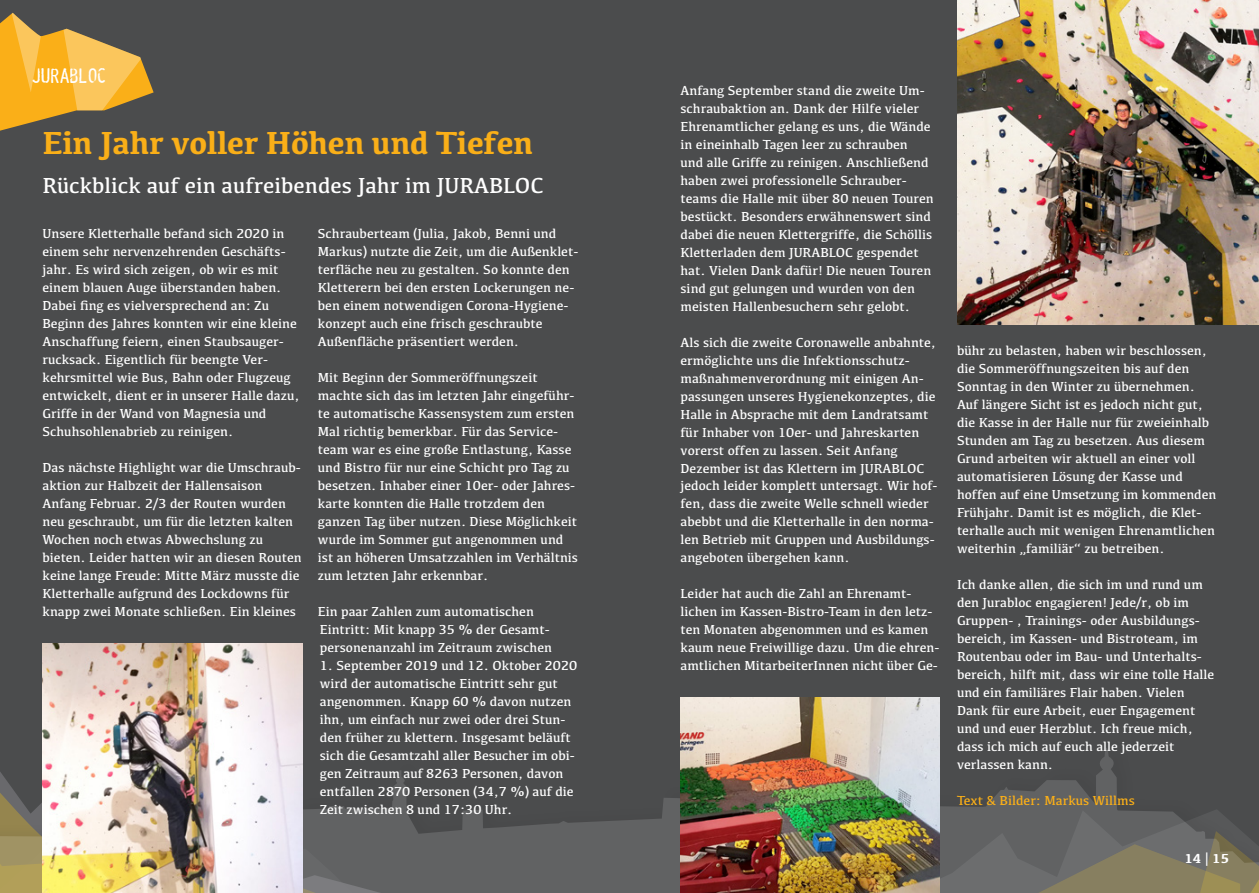
<style>
.page{position:relative;width:1259px;height:893px;background:#4b4c4d}
.page>*{position:absolute;margin:0;border:0;box-sizing:border-box;transform-origin:0 0}
.t1{font:700 33px "Kefa";letter-spacing:-.01em;color:#faaf18}
.t2{font:22.5px "Kefa";color:#fff}
.t3{font:21px "Bevel Broken";letter-spacing:-.01em;color:#fff}
.t4{font:13.5px/18px "Kefa";color:#fff}
.t5{font:13.5px "Kefa";color:#faaf18}
.t6{font:700 13.5px "Kefa";color:#fff}
</style>
<div class="page">
<svg style="left:0;top:713px;width:1259px;height:180px"></svg>
<img style="left:957px;top:0;width:302px;height:324px">
<img style="left:43px;top:644px;width:260px;height:249px">
<img style="left:680px;top:698px;width:260px;height:195px">
<svg style="left:0;top:13px;width:154px;height:118px"></svg>
<h3 class="t3" style="left:32px;top:63px;width:76px">JURABLOC</h3>
<h1 class="t1" style="left:43px;top:120px;width:492px">Ein Jahr voller Höhen und Tiefen</h1>
<h2 class="t2" style="left:43px;top:172px;width:503px">Rückblick auf ein aufreibendes Jahr im JURABLOC</h2>
<p class="t4" style="left:43px;top:224px;width:259px">Unsere Kletterhalle befand sich 2020 in einem sehr nervenzehrenden Geschäfts&shy;jahr. Es wird sich zeigen, ob wir es mit einem blauen Auge überstanden haben.<br>Dabei fing es vielversprechend an: Zu Beginn des Jahres konnten wir eine kleine Anschaffung feiern, einen Staubsauger&shy;rucksack. Eigentlich für beengte Ver&shy;kehrsmittel wie Bus, Bahn oder Flugzeug entwickelt, dient er in unserer Halle dazu, Griffe in der Wand von Magnesia und Schuhsohlenabrieb zu reinigen.</p>
<p class="t4" style="left:43px;top:458px;width:261px">Das nächste Highlight war die Umschraub&shy;aktion zur Halbzeit der Hallensaison Anfang Februar. 2/3 der Routen wurden neu geschraubt, um für die letzten kalten Wochen noch etwas Abwechslung zu bieten. Leider hatten wir an diesen Routen keine lange Freude: Mitte März musste die Kletterhalle aufgrund des Lockdowns für knapp zwei Monate schließen. Ein kleines</p>
<p class="t4" style="left:318px;top:224px;width:262px">Schrauberteam (Julia, Jakob, Benni und Markus) nutzte die Zeit, um die Außenklet&shy;terfläche neu zu gestalten. So konnte den Kletterern bei den ersten Lockerungen ne&shy;ben einem notwendigen Corona-Hygiene&shy;konzept auch eine frisch geschraubte Außenfläche präsentiert werden.</p>
<p class="t4" style="left:318px;top:368px;width:262px">Mit Beginn der Sommeröffnungszeit machte sich das im letzten Jahr eingeführ&shy;te automatische Kassensystem zum ersten Mal richtig bemerkbar. Für das Service&shy;team war es eine große Entlastung, Kasse und Bistro für nur eine Schicht pro Tag zu besetzen. Inhaber einer 10er- oder Jahres&shy;karte konnten die Halle trotzdem den ganzen Tag über nutzen. Diese Möglichkeit wurde im Sommer gut angenommen und ist an höheren Umsatzzahlen im Verhältnis zum letzten Jahr erkennbar.</p>
<p class="t4" style="left:318px;top:602px;width:236px">Ein paar Zahlen zum automatischen<br>Eintritt: Mit knapp 35 % der Gesamt&shy;personenanzahl im Zeitraum zwischen</p>
<p class="t4" style="left:320px;top:656px;width:259px">1. September 2019 und 12. Oktober 2020 wird der automatische Eintritt sehr gut angenommen. Knapp 60 % davon nutzen ihn, um einfach nur zwei oder drei Stun&shy;den früher zu klettern. Insgesamt beläuft sich die Gesamtzahl aller Besucher im obi&shy;gen Zeitraum auf 8263 Personen, davon entfallen 2870 Personen (34,7 %) auf die Zeit zwischen 8 und 17:30 Uhr.</p>
<p class="t4" style="left:680px;top:81px;width:255px">Anfang September stand die zweite Um&shy;schraubaktion an. Dank der Hilfe vieler Ehrenamtlicher gelang es uns, die Wände in eineinhalb Tagen leer zu schrauben und alle Griffe zu reinigen. Anschließend haben zwei professionelle Schrauber&shy;teams die Halle mit über 80 neuen Touren bestückt. Besonders erwähnenswert sind dabei die neuen Klettergriffe, die Schöllis Kletterladen dem JURABLOC gespendet hat. Vielen Dank dafür! Die neuen Touren sind gut gelungen und wurden von den meisten Hallenbesuchern sehr gelobt.</p>
<p class="t4" style="left:680px;top:333px;width:258px">Als sich die zweite Coronawelle anbahnte, ermöglichte uns die Infektionsschutz&shy;maßnahmenverordnung mit einigen An&shy;passungen unseres Hygienekonzeptes, die Halle in Absprache mit dem Landratsamt für Inhaber von 10er- und Jahreskarten vorerst offen zu lassen. Seit Anfang Dezember ist das Klettern im JURABLOC jedoch leider komplett untersagt. Wir hof&shy;fen, dass die zweite Welle schnell wieder abebbt und die Kletterhalle in den norma&shy;len Betrieb mit Gruppen und Ausbildungs&shy;angeboten übergehen kann.</p>
<p class="t4" style="left:680px;top:585px;width:260px">Leider hat auch die Zahl an Ehrenamt&shy;lichen im Kassen-Bistro-Team in den letz&shy;ten Monaten abgenommen und es kamen kaum neue Freiwillige dazu. Um die ehren&shy;amtlichen MitarbeiterInnen nicht über Ge-</p>
<p class="t4" style="left:957px;top:341px;width:261px">bühr zu belasten, haben wir beschlossen, die Sommeröffnungszeiten bis auf den Sonntag in den Winter zu übernehmen.<br>Auf längere Sicht ist es jedoch nicht gut, die Kasse in der Halle nur für zweieinhalb Stunden am Tag zu besetzen. Aus diesem Grund arbeiten wir aktuell an einer voll automatisieren Lösung der Kasse und hoffen auf eine Umsetzung im kommenden Frühjahr. Damit ist es möglich, die Klet&shy;terhalle auch mit wenigen Ehrenamtlichen weiterhin „familiär“ zu betreiben.</p>
<p class="t4" style="left:957px;top:575px;width:259px">Ich danke allen, die sich im und rund um den Jurabloc engagieren! Jede/r, ob im Gruppen- , Trainings- oder Ausbildungs&shy;bereich, im Kassen- und Bistroteam, im Routenbau oder im Bau- und Unterhalts&shy;bereich, hilft mit, dass wir eine tolle Halle und ein familiäres Flair haben. Vielen Dank für eure Arbeit, euer Engagement und und euer Herzblut. Ich freue mich, dass ich mich auf euch alle jederzeit verlassen kann.</p>
<p class="t5" style="left:957px;top:792px;width:179px">Text &amp; Bilder: Markus Willms</p>
<p class="t6" style="left:1184px;top:850px;width:46px">14 | 15</p>
</div>
